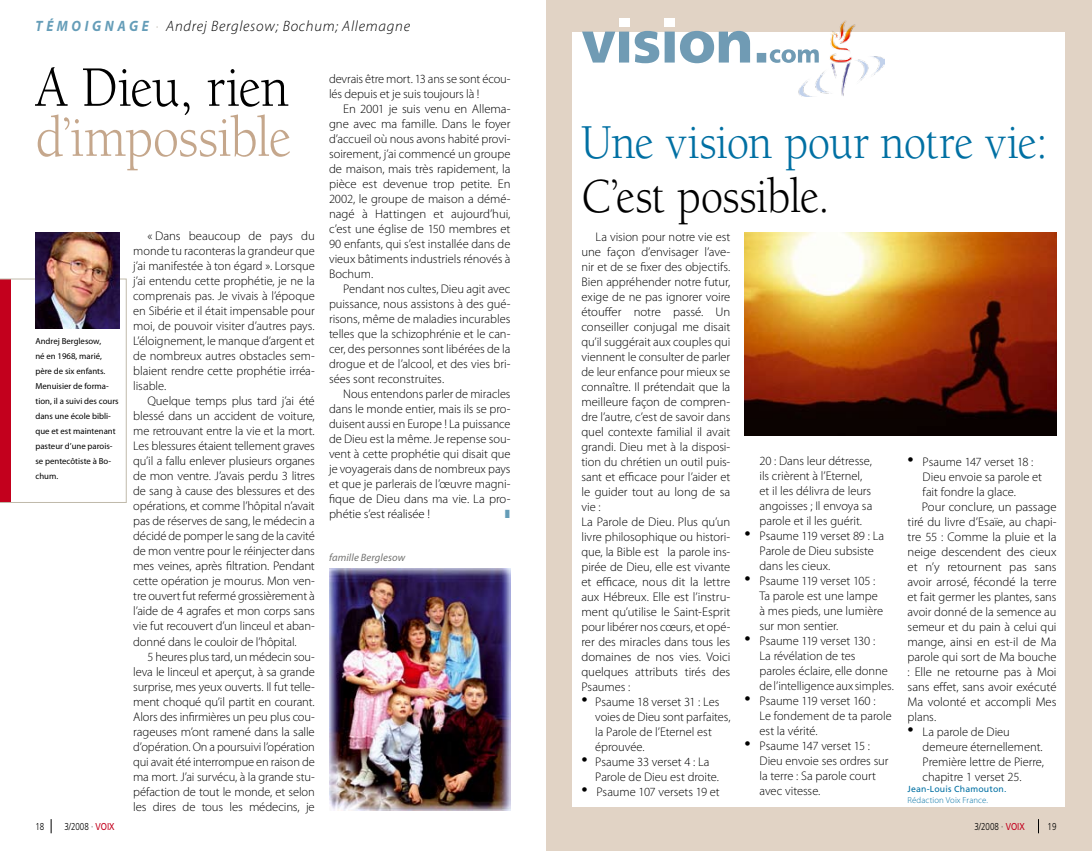
<style>
.page{position:relative;width:1092px;height:851px;background:#fff}
.page>*{position:absolute;margin:0;border:0;box-sizing:border-box;transform-origin:0 0}
.t1{font:58.75px "Berkeley";letter-spacing:-.01em;color:#c5a78c;scale:.9 1}
.t2{font:58.75px "Berkeley";letter-spacing:-.015em;color:#000;scale:.9 1}
.t3{font:50px "Berkeley";letter-spacing:-.01em;color:#0070a3;scale:.9 1}
.t4{font:50px "Berkeley";letter-spacing:-.01em;color:#000;scale:.9 1}
.t5{font:italic 300 15px "Myriad Pro";letter-spacing:.05em;color:#000}
.t6{font:italic 700 15px "Myriad Pro";color:#659db8;scale:.9 1}
.t7{font:300 12.5px/15px "Myriad Pro";letter-spacing:-.005em;color:#000}
.t8{font:11.88px "Zapf Dingbats ITC";color:#659db8;scale:.51 1}
.t9{font:italic 10.62px "Myriad Pro";letter-spacing:.01em;color:#747472}
.t10{font:300 10px "Frutiger CE";color:#000;scale:.8 1}
.t11{font:8.75px/15px "Myriad Pro";color:#000}
.t12{font:8.75px "Frutiger CE";letter-spacing:.02em;color:#0070a3}
.t13{font:300 8.75px "Myriad Pro";letter-spacing:.015em;color:#0070a3}
.s1{color:#bdb8ac}
.s2{color:#fff}
.s3{font-size:25px}
.s4{font-weight:400;color:#c3001d}
</style>
<div class="page">
<svg style="left:51px;top:819px;width:1px;height:14px"></svg>
<div style="left:546px;top:0;width:545px;height:850px;background:#e1d3c5"></div>
<div style="left:572px;top:32px;width:493px;height:774px;background:#fff"></div>
<svg style="left:1038px;top:819px;width:1px;height:14px"></svg>
<img style="left:798px;top:20px;width:86px;height:76px">
<div style="left:791px;top:36px;width:25px;height:35px;background:#fff"></div>
<svg style="left:582px;top:19px;width:236px;height:44px"></svg>
<div style="left:619px;top:18px;width:10px;height:9px;background:#fff"></div>
<div style="left:664px;top:18px;width:11px;height:9px;background:#fff"></div>
<svg style="left:0;top:279px;width:126px;height:223px"></svg>
<img style="left:35px;top:232px;width:84px;height:96px">
<img style="left:329px;top:568px;width:181px;height:242px">
<img style="left:744px;top:232px;width:312px;height:203px">
<p class="t6" style="left:36px;top:16px;width:38px">TÉMOIGNAGE</p>
<p class="t5" style="left:156px;top:17px;width:259px"><span class="s1">·</span> Andrej Berglesow; Bochum; Allemagne<span class="s2">.</span></p>
<h1 class="t2" style="left:35px;top:56px;width:283px">A Dieu, rien</h1>
<h1 class="t1" style="left:35px;top:106px;width:286px">d’impossible</h1>
<p class="t11" style="left:35px;top:333px;width:85px">Andrej Berglesow,<br>né en 1968, marié, père de six enfants.<br>Menuisier de forma&shy;tion, il a suivi des cours dans une école bibli&shy;que et est maintenant pasteur d’une parois&shy;se pentecôtiste à Bo&shy;chum.</p>
<p class="t7" style="left:133px;top:228px;width:183px;text-align:justify;text-indent:14px">« Dans beaucoup de pays du monde tu raconteras la grandeur que j’ai manifestée à ton égard ». Lorsque j’ai entendu cette prophétie, je ne la comprenais pas. Je vivais à l’époque en Sibérie et il était impensable pour moi, de pouvoir visiter d’autres pays.<br>L’éloignement, le manque d’argent et de nombreux autres obstacles sem&shy;blaient rendre cette prophétie irréa&shy;lisable.</p>
<p class="t7" style="left:133px;top:393px;width:183px;text-align:justify;text-indent:14px">Quelque temps plus tard j’ai été blessé dans un accident de voiture, me retrouvant entre la vie et la mort.<br>Les blessures étaient tellement graves qu’il a fallu enlever plusieurs organes de mon ventre. J’avais perdu 3 litres de sang à cause des blessures et des opérations, et comme l’hôpital n’avait pas de réserves de sang, le médecin a décidé de pomper le sang de la cavité de mon ventre pour le réinjecter dans mes veines, après filtration. Pendant cette opération je mourus. Mon ven&shy;tre ouvert fut refermé grossièrement à l’aide de 4 agrafes et mon corps sans vie fut recouvert d’un linceul et aban&shy;donné dans le couloir de l’hôpital.</p>
<p class="t7" style="left:133px;top:648px;width:183px;text-align:justify;text-indent:14px">5 heures plus tard, un médecin sou&shy;leva le linceul et aperçut, à sa grande surprise, mes yeux ouverts. Il fut telle&shy;ment choqué qu’il partit en courant.<br>Alors des infirmières un peu plus cou&shy;rageuses m’ont ramené dans la salle d’opération. On a poursuivi l’opération qui avait été interrompue en raison de ma mort. J’ai survécu, à la grande stu&shy;péfaction de tout le monde, et selon les dires de tous les médecins, je</p>
<p class="t7" style="left:329px;top:71px;width:183px">devrais être mort. 13 ans se sont écou&shy;lés depuis et je suis toujours là !</p>
<p class="t7" style="left:329px;top:101px;width:183px;text-align:justify;text-indent:14px">En 2001 je suis venu en Allema&shy;gne avec ma famille. Dans le foyer d’accueil où nous avons habité provi&shy;soirement, j’ai commencé un groupe de maison, mais très rapidement, la pièce est devenue trop petite. En 2002, le groupe de maison a démé&shy;nagé à Hattingen et aujourd’hui, c’est une église de 150 membres et 90 enfants, qui s’est installée dans de vieux bâtiments industriels rénovés à Bochum.</p>
<p class="t7" style="left:329px;top:281px;width:183px;text-align:justify;text-indent:14px">Pendant nos cultes, Dieu agit avec puissance, nous assistons à des gué&shy;risons, même de maladies incurables telles que la schizophrénie et le can&shy;cer, des personnes sont libérées de la drogue et de l’alcool, et des vies bri&shy;sées sont reconstruites.</p>
<p class="t7" style="left:329px;top:386px;width:183px;text-align:justify;text-indent:14px">Nous entendons parler de miracles dans le monde entier, mais ils se pro&shy;duisent aussi en Europe ! La puissance de Dieu est la même. Je repense sou&shy;vent à cette prophétie qui disait que je voyagerais dans de nombreux pays et que je parlerais de l’œuvre magni&shy;fique de Dieu dans ma vie. La pro&shy;phétie s’est réalisée !</p>
<p class="t8" style="left:505px;top:508px;width:11px">■</p>
<p class="t9" style="left:329px;top:551px;width:78px">famille Berglesow</p>
<h2 class="t3" style="left:581px;top:116px;width:519px">Une vision pour notre vie:</h2>
<h2 class="t4" style="left:581px;top:170px;width:277px">C’est possible.</h2>
<p class="t7" style="left:581px;top:229px;width:150px;text-indent:14px">La vision pour notre vie est une façon d’envisager l’ave&shy;nir et de se fixer des objectifs.<br>Bien appréhender notre futur, exige de ne pas ignorer voire étouffer notre passé. Un conseiller conjugal me disait qu’il suggérait aux couples qui viennent le consulter de parler de leur enfance pour mieux se connaître. Il prétendait que la meilleure façon de compren&shy;dre l’autre, c’est de savoir dans quel contexte familial il avait grandi. Dieu met à la disposi&shy;tion du chrétien un outil puis&shy;sant et efficace pour l’aider et le guider tout au long de sa vie :<br>La Parole de Dieu. Plus qu’un livre philosophique ou histori&shy;que, la Bible est la parole ins&shy;pirée de Dieu, elle est vivante et efficace, nous dit la lettre aux Hébreux. Elle est l’instru&shy;ment qu’utilise le Saint-Esprit pour libérer nos cœurs, et opé&shy;rer des miracles dans tous les domaines de nos vies. Voici quelques attributs tirés des<br>Psaumes :</p>
<p class="t7" style="left:595px;top:694px;width:137px;text-indent:-14px"><span class="s3">•</span> Psaume 18 verset 31 : Les voies de Dieu sont parfaites, la Parole de l’Eternel est éprouvée.</p>
<p class="t7" style="left:595px;top:754px;width:125px;text-indent:-14px"><span class="s3">•</span> Psaume 33 verset 4 : La<br>Parole de Dieu est droite.</p>
<p class="t7" style="left:581px;top:784px;width:140px"><span class="s3">•</span> Psaume 107 versets 19 et</p>
<p class="t7" style="left:759px;top:452px;width:114px">20 : Dans leur détresse, ils crièrent à l’Eternel, et il les délivra de leurs angoisses ; Il envoya sa parole et il les guérit.</p>
<p class="t7" style="left:759px;top:527px;width:126px;text-indent:-15px"><span class="s3">•</span> Psaume 119 verset 89 : La<br>Parole de Dieu subsiste dans les cieux.</p>
<p class="t7" style="left:759px;top:572px;width:125px;text-indent:-15px"><span class="s3">•</span> Psaume 119 verset 105 :<br>Ta parole est une lampe à mes pieds, une lumière sur mon sentier.</p>
<p class="t7" style="left:759px;top:632px;width:136px;text-indent:-15px"><span class="s3">•</span> Psaume 119 verset 130 :<br>La révélation de tes paroles éclaire, elle donne de l’intelligence aux simples.</p>
<p class="t7" style="left:759px;top:692px;width:134px;text-indent:-15px"><span class="s3">•</span> Psaume 119 verset 160 :<br>Le fondement de ta parole est la vérité.</p>
<p class="t7" style="left:759px;top:737px;width:130px;text-indent:-15px"><span class="s3">•</span> Psaume 147 verset 15 :<br>Dieu envoie ses ordres sur la terre : Sa parole court avec vitesse.</p>
<p class="t7" style="left:907px;top:454px;width:127px"><span class="s3">•</span> Psaume 147 verset 18 :</p>
<p class="t7" style="left:922px;top:469px;width:121px">Dieu envoie sa parole et</p>
<p class="t7" style="left:922px;top:484px;width:95px">fait fondre la glace.</p>
<p class="t7" style="left:921px;top:499px;width:136px">Pour conclure, un passage</p>
<p class="t7" style="left:907px;top:514px;width:150px">tiré du livre d’Esaïe, au chapi-</p>
<p class="t7" style="left:907px;top:529px;width:150px">tre 55 : Comme la pluie et la</p>
<p class="t7" style="left:907px;top:544px;width:150px">neige descendent des cieux</p>
<p class="t7" style="left:907px;top:559px;width:150px">et n’y retournent pas sans</p>
<p class="t7" style="left:907px;top:574px;width:150px">avoir arrosé, fécondé la terre</p>
<p class="t7" style="left:907px;top:589px;width:150px">et fait germer les plantes, sans</p>
<p class="t7" style="left:907px;top:604px;width:150px">avoir donné de la semence au</p>
<p class="t7" style="left:907px;top:619px;width:150px">semeur et du pain à celui qui</p>
<p class="t7" style="left:907px;top:634px;width:150px">mange, ainsi en est-il de Ma</p>
<p class="t7" style="left:907px;top:649px;width:150px">parole qui sort de Ma bouche</p>
<p class="t7" style="left:907px;top:664px;width:150px">: Elle ne retourne pas à Moi</p>
<p class="t7" style="left:907px;top:679px;width:150px">sans effet, sans avoir exécuté</p>
<p class="t7" style="left:907px;top:694px;width:150px">Ma volonté et accompli Mes</p>
<p class="t7" style="left:907px;top:709px;width:30px">plans.</p>
<p class="t7" style="left:922px;top:724px;width:123px;text-indent:-15px"><span class="s3">•</span> La parole de Dieu demeure éternellement.<br>Première lettre de Pierre, chapitre 1 verset 25.</p>
<p class="t12" style="left:907px;top:784px;width:100px">Jean-Louis Chamouton.</p>
<p class="t13" style="left:907px;top:795px;width:82px">Rédaction Voix France.</p>
<p class="t10" style="left:35px;top:820px;width:13px">18</p>
<p class="t10" style="left:64px;top:820px;width:64px">3/2008 · <span class="s4">VOIX</span></p>
<p class="t10" style="left:974px;top:820px;width:64px">3/2008 · <span class="s4">VOIX</span></p>
<p class="t10" style="left:1047px;top:820px;width:12px">19</p>
</div>
